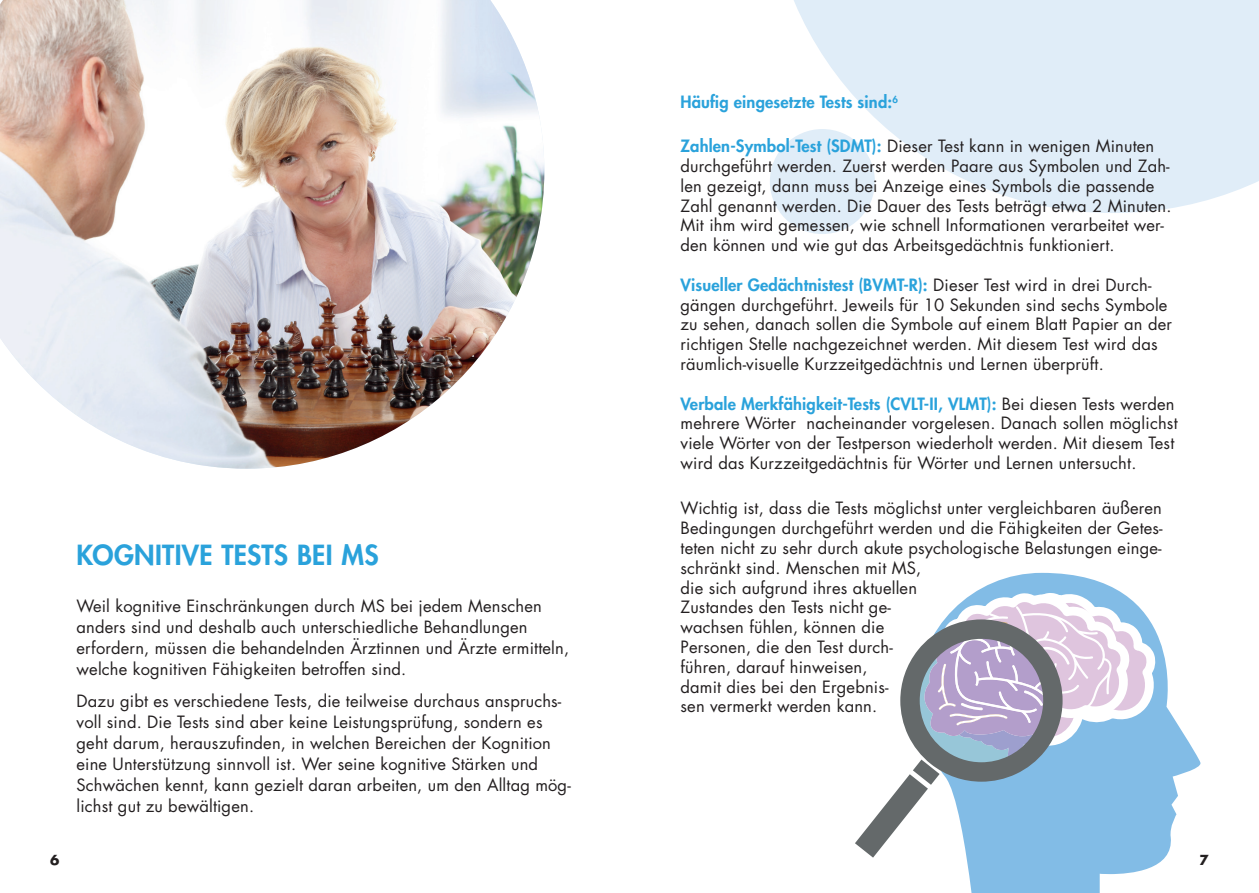
<style>
.page{position:relative;width:1259px;height:893px;background:#fff}
.page>*{position:absolute;margin:0;border:0;box-sizing:border-box;transform-origin:0 0}
.t1{font:800 27px "Futura Std";letter-spacing:.01em;color:#2aa2db}
.t2{font:16.5px/19.8px "Futura Std";letter-spacing:.01em;color:#231f20}
.t3{font:800 16.5px "Futura Std";letter-spacing:.01em;color:#2aa2db}
.t4{font:700 13.5px "Futura Std";color:#231f20}
.s1{font-weight:800;color:#2aa2db}
</style>
<div class="page">
<svg style="left:770px;top:0;width:489px;height:213px;fill:#e0edf8"></svg>
<div style="left:770px;top:129px;width:105px;height:105px;background:#e0edf8;border-radius:50%"></div>
<svg style="left:966px;top:648px;width:235px;height:245px;fill:#82bce6"></svg>
<svg style="left:984px;top:572px;width:178px;height:204px;fill:#82bce6"></svg>
<svg style="left:855px;top:587px;width:281px;height:271px"></svg>
<img style="left:0;top:0;width:544px;height:469px">
<h1 class="t1" style="left:77px;top:537px;width:303px">KOGNITIVE TESTS BEI MS</h1>
<p class="t2" style="left:77px;top:596px;width:494px;line-height:21px">Weil kognitive Einschränkungen durch MS bei jedem Menschen anders sind und deshalb auch unterschiedliche Behandlungen erfordern, müssen die behandelnden Ärztinnen und Ärzte ermitteln, welche kognitiven Fähigkeiten betroffen sind.</p>
<p class="t2" style="left:77px;top:690px;width:496px;line-height:21px">Dazu gibt es verschiedene Tests, die teilweise durchaus anspruchs&shy;voll sind. Die Tests sind aber keine Leistungsprüfung, sondern es geht darum, herauszufinden, in welchen Bereichen der Kognition eine Unterstützung sinnvoll ist. Wer seine kognitive Stärken und Schwächen kennt, kann gezielt daran arbeiten, um den Alltag mög&shy;lichst gut zu bewältigen.</p>
<p class="t3" style="left:680px;top:92px;width:219px">Häufig eingesetzte Tests sind:<sup>6</sup></p>
<p class="t2" style="left:680px;top:136px;width:492px"><span class="s1">Zahlen-Symbol-Test (SDMT):</span> Dieser Test kann in wenigen Minuten durchgeführt werden. Zuerst werden Paare aus Symbolen und Zah&shy;len gezeigt, dann muss bei Anzeige eines Symbols die passende Zahl genannt werden. Die Dauer des Tests beträgt etwa 2 Minuten.<br>Mit ihm wird gemessen, wie schnell Informationen verarbeitet wer&shy;den können und wie gut das Arbeitsgedächtnis funktioniert.</p>
<p class="t2" style="left:680px;top:275px;width:493px"><span class="s1">Visueller Gedächtnistest (BVMT-R):</span> Dieser Test wird in drei Durch&shy;gängen durchgeführt. Jeweils für 10 Sekunden sind sechs Symbole zu sehen, danach sollen die Symbole auf einem Blatt Papier an der richtigen Stelle nachgezeichnet werden. Mit diesem Test wird das räumlich-visuelle Kurzzeitgedächtnis und Lernen überprüft.</p>
<p class="t2" style="left:680px;top:394px;width:498px"><span class="s1">Verbale Merkfähigkeit-Tests (CVLT-II, VLMT):</span> Bei diesen Tests werden mehrere Wörter nacheinander vorgelesen. Danach sollen möglichst viele Wörter von der Testperson wiederholt werden. Mit diesem Test wird das Kurzzeitgedächtnis für Wörter und Lernen untersucht.</p>
<p class="t2" style="left:680px;top:498px;width:484px">Wichtig ist, dass die Tests möglichst unter vergleichbaren äußeren Bedingungen durchgeführt werden und die Fähigkeiten der Getes&shy;teten nicht zu sehr durch akute psychologische Belastungen einge&shy;schränkt sind. Menschen mit MS,<br>die sich aufgrund ihres aktuellen<br>Zustandes den Tests nicht ge-<br>wachsen fühlen, können die<br>Personen, die den Test durch-<br>führen, darauf hinweisen,<br>damit dies bei den Ergebnis-<br>sen vermerkt werden kann.</p>
<p class="t4" style="left:50px;top:851px;width:11px">6</p>
<p class="t4" style="left:1199px;top:851px;width:11px">7</p>
</div>
